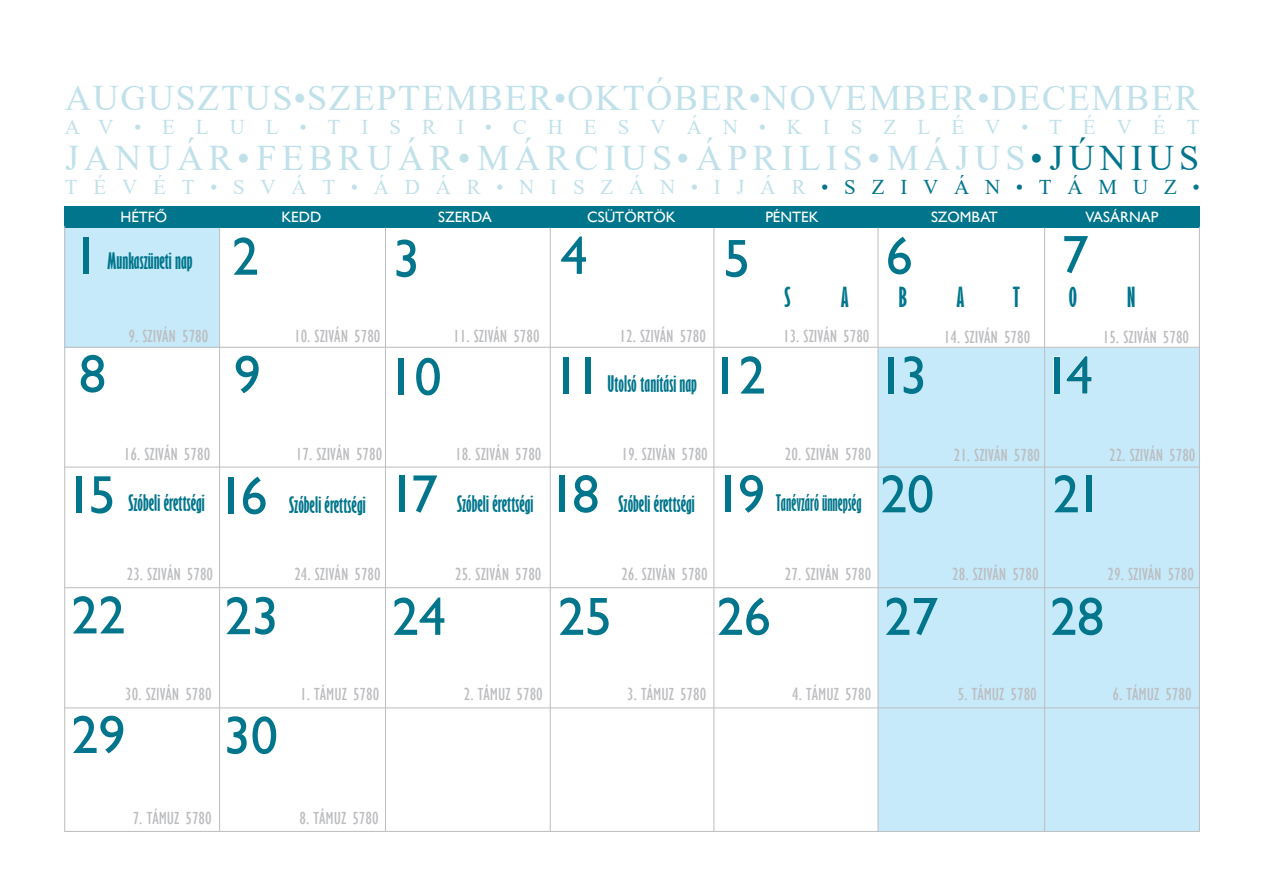
<style>
.page{position:relative;width:1263px;height:893px;background:#fff}
.page>*{position:absolute;margin:0;border:0;box-sizing:border-box;transform-origin:0 0}
.t1{font:54px "Gill Sans";color:#00758c}
.t2{font:36px "Times New Roman";letter-spacing:.045em;color:#c1e1ea}
.t3{font:36px "Times New Roman";letter-spacing:.14em;color:#c1e1ea}
.t4{font:700 extra-condensed 25.5px "Gill Sans";color:#00758c}
.t5{font:700 extra-condensed 21px "Gill Sans";color:#00758c}
.t6{font:21px "Times New Roman";letter-spacing:.755em;color:#c1e1ea}
.t7{font:21px "Times New Roman";letter-spacing:1em;color:#c1e1ea}
.t8{font:700 extra-condensed 21px "Gill Sans";color:#00758c;scale:.9 1}
.t9{font:condensed 18px "Gill Sans";color:#bcbdc0}
.t10{font:15px "Gill Sans";color:#fff}
.s1{color:#00758c}
</style>
<div class="page">
<div style="left:64px;top:227px;width:155px;height:121px;background:#c6eafa"></div>
<div style="left:879px;top:348px;width:321px;height:483px;background:#c6eafa"></div>
<hr style="left:713px;top:228px;width:1px;height:604px;background:#bcbdc0">
<div style="left:64px;top:206px;width:1136px;height:21px;background:#00758c"></div>
<hr style="left:64px;top:831px;width:1136px;height:1px;background:#bcbdc0">
<hr style="left:64px;top:347px;width:1136px;height:1px;background:#bcbdc0">
<hr style="left:64px;top:467px;width:1136px;height:1px;background:#bcbdc0">
<hr style="left:64px;top:587px;width:1136px;height:1px;background:#bcbdc0">
<hr style="left:64px;top:707px;width:1136px;height:1px;background:#bcbdc0">
<hr style="left:385px;top:228px;width:1px;height:604px;background:#bcbdc0">
<hr style="left:550px;top:228px;width:1px;height:604px;background:#bcbdc0">
<hr style="left:878px;top:228px;width:1px;height:604px;background:#bcbdc0">
<hr style="left:1044px;top:228px;width:1px;height:603px;background:#bcbdc0">
<hr style="left:219px;top:228px;width:1px;height:603px;background:#bcbdc0">
<hr style="left:64px;top:226px;width:1px;height:606px;background:#bcbdc0">
<hr style="left:1199px;top:227px;width:1px;height:604px;background:#bcbdc0">
<div style="left:1054px;top:357px;width:5px;height:37px;border:1px solid #fff"></div>
<svg style="left:1066px;top:355px;width:26px;height:39px"></svg>
<h2 class="t2" style="left:65px;top:72px;width:1135px">AUGUSZTUS•SZEPTEMBER•OKTÓBER•NOVEMBER•DECEMBER</h2>
<p class="t7" style="left:65px;top:112px;width:1136px">AV•ELUL•TISRI•CHESVÁN•KISZLÉV•TÉVÉT</p>
<h2 class="t3" style="left:65px;top:132px;width:1136px">JANUÁR•FEBRUÁR•MÁRCIUS•ÁPRILIS•MÁJUS<span class="s1">•JÚNIUS</span></h2>
<p class="t6" style="left:65px;top:172px;width:1136px">TÉVÉT•SVÁT•ÁDÁR•NISZÁN•IJÁR<span class="s1">•SZIVÁN•TÁMUZ•</span></p>
<p class="t10" style="left:120px;top:208px;width:48px">HÉTFŐ</p>
<p class="t10" style="left:281px;top:208px;width:41px">KEDD</p>
<p class="t10" style="left:438px;top:208px;width:55px">SZERDA</p>
<p class="t10" style="left:587px;top:208px;width:90px">CSÜTÖRTÖK</p>
<p class="t10" style="left:765px;top:208px;width:55px">PÉNTEK</p>
<p class="t10" style="left:931px;top:208px;width:68px">SZOMBAT</p>
<p class="t10" style="left:1085px;top:208px;width:75px">VASÁRNAP</p>
<h1 class="t1" style="left:73px;top:224px;width:28px">1</h1>
<h1 class="t1" style="left:232px;top:225px;width:28px">2</h1>
<h1 class="t1" style="left:393px;top:227px;width:28px">3</h1>
<h1 class="t1" style="left:560px;top:224px;width:28px">4</h1>
<h1 class="t1" style="left:723px;top:227px;width:28px">5</h1>
<p class="t5" style="left:107px;top:248px;width:87px">Munkaszüneti nap</p>
<h1 class="t1" style="left:886px;top:224px;width:28px">6</h1>
<h1 class="t1" style="left:1062px;top:223px;width:28px">7</h1>
<h3 class="t4" style="left:784px;top:282px;width:8px">S</h3>
<h3 class="t4" style="left:841px;top:282px;width:9px">A</h3>
<h3 class="t4" style="left:899px;top:282px;width:10px">B</h3>
<h3 class="t4" style="left:956px;top:282px;width:9px">A</h3>
<h3 class="t4" style="left:1013px;top:282px;width:9px">T</h3>
<h3 class="t4" style="left:1069px;top:282px;width:10px">O</h3>
<h3 class="t4" style="left:1127px;top:282px;width:10px">N</h3>
<p class="t9" style="left:129px;top:325px;width:81px">9. SZIVÁN 5780</p>
<p class="t9" style="left:294px;top:325px;width:88px">10. SZIVÁN 5780</p>
<p class="t9" style="left:453px;top:325px;width:88px">11. SZIVÁN 5780</p>
<p class="t9" style="left:620px;top:325px;width:88px">12. SZIVÁN 5780</p>
<p class="t9" style="left:783px;top:325px;width:88px">13. SZIVÁN 5780</p>
<h1 class="t1" style="left:79px;top:343px;width:28px">8</h1>
<h1 class="t1" style="left:234px;top:343px;width:28px">9</h1>
<h1 class="t1" style="left:387px;top:345px;width:55px">10</h1>
<h1 class="t1" style="left:553px;top:344px;width:50px">11</h1>
<h1 class="t1" style="left:712px;top:344px;width:55px">12</h1>
<h1 class="t1" style="left:877px;top:344px;width:51px">13</h1>
<p class="t5" style="left:607px;top:371px;width:91px">Utolsó tanítási nap</p>
<p class="t9" style="left:944px;top:326px;width:88px">14. SZIVÁN 5780</p>
<p class="t9" style="left:1103px;top:326px;width:88px">15. SZIVÁN 5780</p>
<h1 class="t1" style="left:1043px;top:344px;width:52px">14</h1>
<h1 class="t1" style="left:65px;top:464px;width:52px">15</h1>
<p class="t9" style="left:296px;top:443px;width:88px">17. SZIVÁN 5780</p>
<p class="t9" style="left:621px;top:443px;width:88px">19. SZIVÁN 5780</p>
<p class="t9" style="left:954px;top:445px;width:88px">21. SZIVÁN 5780</p>
<p class="t9" style="left:1109px;top:445px;width:88px">22. SZIVÁN 5780</p>
<p class="t9" style="left:124px;top:443px;width:88px">16. SZIVÁN 5780</p>
<p class="t9" style="left:455px;top:443px;width:88px">18. SZIVÁN 5780</p>
<p class="t9" style="left:785px;top:443px;width:88px">20. SZIVÁN 5780</p>
<h1 class="t1" style="left:217px;top:464px;width:52px">16</h1>
<h1 class="t1" style="left:715px;top:463px;width:52px">19</h1>
<h1 class="t1" style="left:880px;top:463px;width:55px">20</h1>
<h1 class="t1" style="left:1053px;top:463px;width:52px">21</h1>
<h1 class="t1" style="left:389px;top:463px;width:51px">17</h1>
<h1 class="t1" style="left:548px;top:463px;width:53px">18</h1>
<p class="t5" style="left:128px;top:490px;width:78px">Szóbeli érettségi</p>
<p class="t5" style="left:618px;top:491px;width:78px">Szóbeli érettségi</p>
<p class="t8" style="left:776px;top:490px;width:97px">Tanévzáró ünnepség</p>
<p class="t5" style="left:289px;top:492px;width:78px">Szóbeli érettségi</p>
<p class="t5" style="left:457px;top:491px;width:78px">Szóbeli érettségi</p>
<p class="t9" style="left:127px;top:563px;width:88px">23. SZIVÁN 5780</p>
<p class="t9" style="left:294px;top:563px;width:88px">24. SZIVÁN 5780</p>
<p class="t9" style="left:621px;top:563px;width:88px">26. SZIVÁN 5780</p>
<p class="t9" style="left:952px;top:563px;width:88px">28. SZIVÁN 5780</p>
<p class="t9" style="left:1107px;top:563px;width:88px">29. SZIVÁN 5780</p>
<p class="t9" style="left:455px;top:563px;width:88px">25. SZIVÁN 5780</p>
<p class="t9" style="left:785px;top:563px;width:88px">27. SZIVÁN 5780</p>
<h1 class="t1" style="left:71px;top:584px;width:56px">22</h1>
<h1 class="t1" style="left:225px;top:585px;width:55px">23</h1>
<h1 class="t1" style="left:392px;top:585px;width:55px">24</h1>
<h1 class="t1" style="left:558px;top:585px;width:55px">25</h1>
<h1 class="t1" style="left:717px;top:585px;width:56px">26</h1>
<h1 class="t1" style="left:884px;top:585px;width:55px">27</h1>
<h1 class="t1" style="left:1050px;top:585px;width:55px">28</h1>
<p class="t9" style="left:125px;top:683px;width:88px">30. SZIVÁN 5780</p>
<p class="t9" style="left:300px;top:683px;width:81px">1. TÁMUZ 5780</p>
<p class="t9" style="left:627px;top:683px;width:81px">3. TÁMUZ 5780</p>
<p class="t9" style="left:464px;top:683px;width:81px">2. TÁMUZ 5780</p>
<h1 class="t1" style="left:71px;top:703px;width:56px">29</h1>
<h1 class="t1" style="left:224px;top:704px;width:55px">30</h1>
<p class="t9" style="left:792px;top:683px;width:81px">4. TÁMUZ 5780</p>
<p class="t9" style="left:958px;top:683px;width:81px">5. TÁMUZ 5780</p>
<p class="t9" style="left:1113px;top:683px;width:81px">6. TÁMUZ 5780</p>
<p class="t9" style="left:133px;top:808px;width:81px">7. TÁMUZ 5780</p>
<p class="t9" style="left:300px;top:808px;width:81px">8. TÁMUZ 5780</p>
</div>
